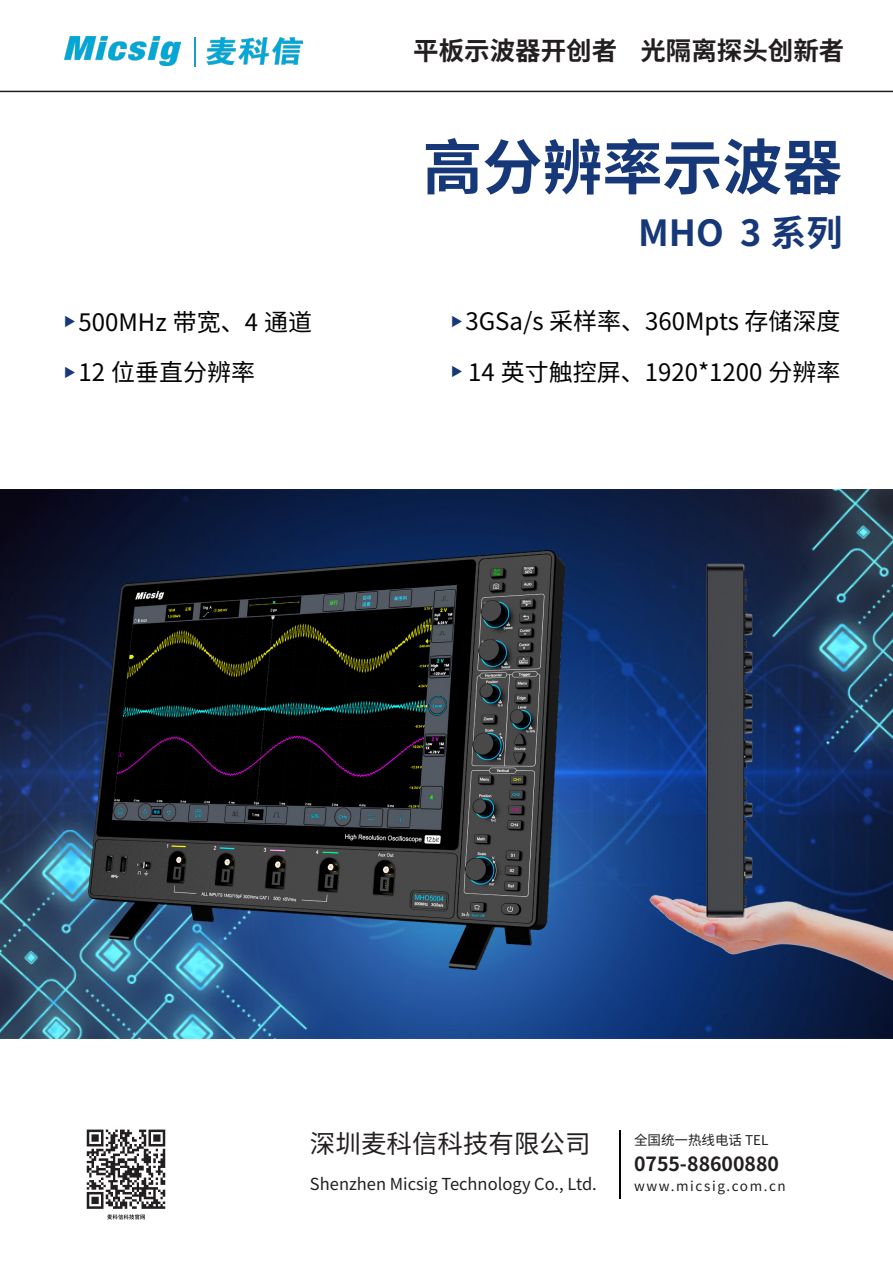
<style>
.page{position:relative;width:893px;height:1263px;background:#fff}
.page>*{position:absolute;margin:0;border:0;box-sizing:border-box;transform-origin:0 0}
.t1{font:700 60px "Source Han Sans CN";color:#173878}
.t2{font:700 36px "Source Han Sans CN";color:#173878}
.t3{font:700 25.5px "Source Han Sans CN";color:#231f20}
.t4{font:25.5px "Source Han Sans SC";color:#231f20}
.t5{font:24px "Source Han Sans CN";color:#030303}
.t6{font:700 19.5px "Source Han Sans SC";color:#231f20}
.t7{font:16.5px "Source Han Sans SC";color:#231f20}
.t8{font:13.5px "Source Han Sans SC";letter-spacing:.12em;color:#231f20}
.t9{font:13.5px "Source Han Sans SC";color:#231f20}
</style>
<div class="page">
<img style="left:0;top:490px;width:893px;height:548px">
<img style="left:206px;top:37px;width:97px;height:28px">
<hr style="left:194px;top:38px;width:2px;height:29px;background:#179dc6">
<img style="left:86px;top:1129px;width:80px;height:91px">
<hr style="left:619px;top:1131px;width:2px;height:68px;background:#030303">
<img style="left:88px;top:550px;width:476px;height:419px">
<img style="left:649px;top:563px;width:244px;height:439px">
<hr style="left:0;top:91px;width:893px;height:1px;background:#231f20">
<img style="left:65px;top:36px;width:115px;height:30px">
<p class="t3" style="left:413px;top:37px;width:433px">平板示波器开创者 光隔离探头创新者</p>
<p class="t1" style="left:422px;top:136px;width:421px">高分辨率示波器</p>
<p class="t2" style="left:638px;top:214px;width:206px">MHO 3 系列</p>
<p class="t5" style="left:64px;top:310px;width:250px"><sup>▶</sup> 500MHz 带宽、4 通道</p>
<p class="t5" style="left:451px;top:309px;width:391px"><sup>▶</sup> 3GSa/s 采样率、360Mpts 存储深度</p>
<p class="t5" style="left:64px;top:360px;width:193px"><sup>▶</sup> 12 位垂直分辨率</p>
<p class="t5" style="left:451px;top:359px;width:391px"><sup>▶</sup> 14 英寸触控屏、1920*1200 分辨率</p>
<p class="t4" style="left:310px;top:1129px;width:282px">深圳麦科信科技有限公司</p>
<p class="t7" style="left:310px;top:1174px;width:288px">Shenzhen Micsig Technology Co., Ltd.</p>
<p class="t9" style="left:634px;top:1132px;width:136px">全国统一热线电话 TEL</p>
<p class="t6" style="left:634px;top:1153px;width:147px">0755-88600880</p>
<p class="t8" style="left:634px;top:1179px;width:153px">www.micsig.com.cn</p>
</div>
